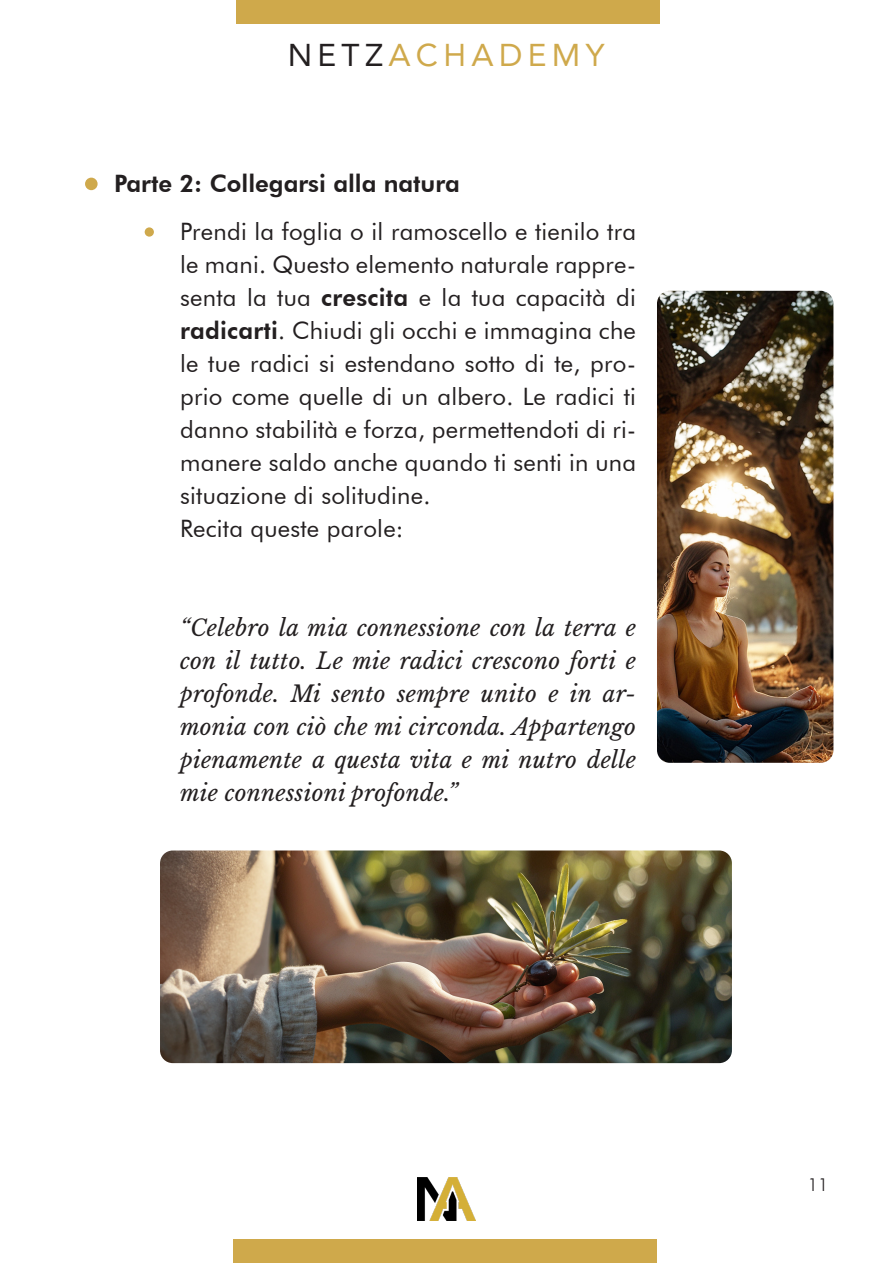
<style>
.page{position:relative;width:893px;height:1263px;background:#fff}
.page>*{position:absolute;margin:0;border:0;box-sizing:border-box;transform-origin:0 0}
.t1{font:31.5px "Avenir";letter-spacing:.17em;color:#cfa94c}
.testi{font:24px/33px "Futura BT";letter-spacing:.01em;color:#231f20;text-align:justify}
.t2{font:800 24px "Futura BT";color:#231f20}
.testi-2{font:italic 22.5px/33px "Libre Baskerville";letter-spacing:.01em;color:#231f20;text-align:justify}
.t3{font:300 18px "Futura BT";color:#231f20}
.s1{color:#231f20}
.s2{font-weight:800}
</style>
<div class="page">
<img style="left:418px;top:1177px;width:57px;height:43px">
<div style="left:236px;top:0;width:424px;height:23px;background:#cfa94b"></div>
<div style="left:233px;top:1239px;width:424px;height:24px;background:#cfa94b"></div>
<div style="left:85px;top:178px;width:13px;height:12px;background:#cfa94c;border-radius:50%"></div>
<div style="left:145px;top:227px;width:9px;height:10px;background:#cfa94c;border-radius:50%"></div>
<img style="left:160px;top:850px;width:572px;height:213px">
<img style="left:657px;top:291px;width:176px;height:472px">
<p class="t1" style="left:288px;top:29px;width:318px"><span class="s1">NETZ</span>ACHADEMY</p>
<p class="t2" style="left:114px;top:169px;width:347px">Parte 2: Collegarsi alla natura</p>
<p class="testi" style="left:180px;top:215px;width:457px">Prendi la foglia o il ramoscello e tienilo tra le mani. Questo elemento naturale rappre&shy;senta la tua <span class="s2">crescita</span> e la tua capacità di <span class="s2">radicarti</span>. Chiudi gli occhi e immagina che le tue radici si estendano sotto di te, pro&shy;prio come quelle di un albero. Le radici ti danno stabilità e forza, permettendoti di ri&shy;manere saldo anche quando ti senti in una situazione di solitudine.</p>
<p class="testi" style="left:180px;top:512px;width:225px">Recita queste parole:</p>
<p class="testi-2" style="left:180px;top:612px;width:457px">“Celebro la mia connessione con la terra e con il tutto. Le mie radici crescono forti e profonde. Mi sento sempre unito e in ar&shy;monia con ciò che mi circonda. Appartengo pienamente a questa vita e mi nutro delle mie connessioni profonde.”</p>
<p class="t3" style="left:808px;top:1174px;width:22px">11</p>
</div>
